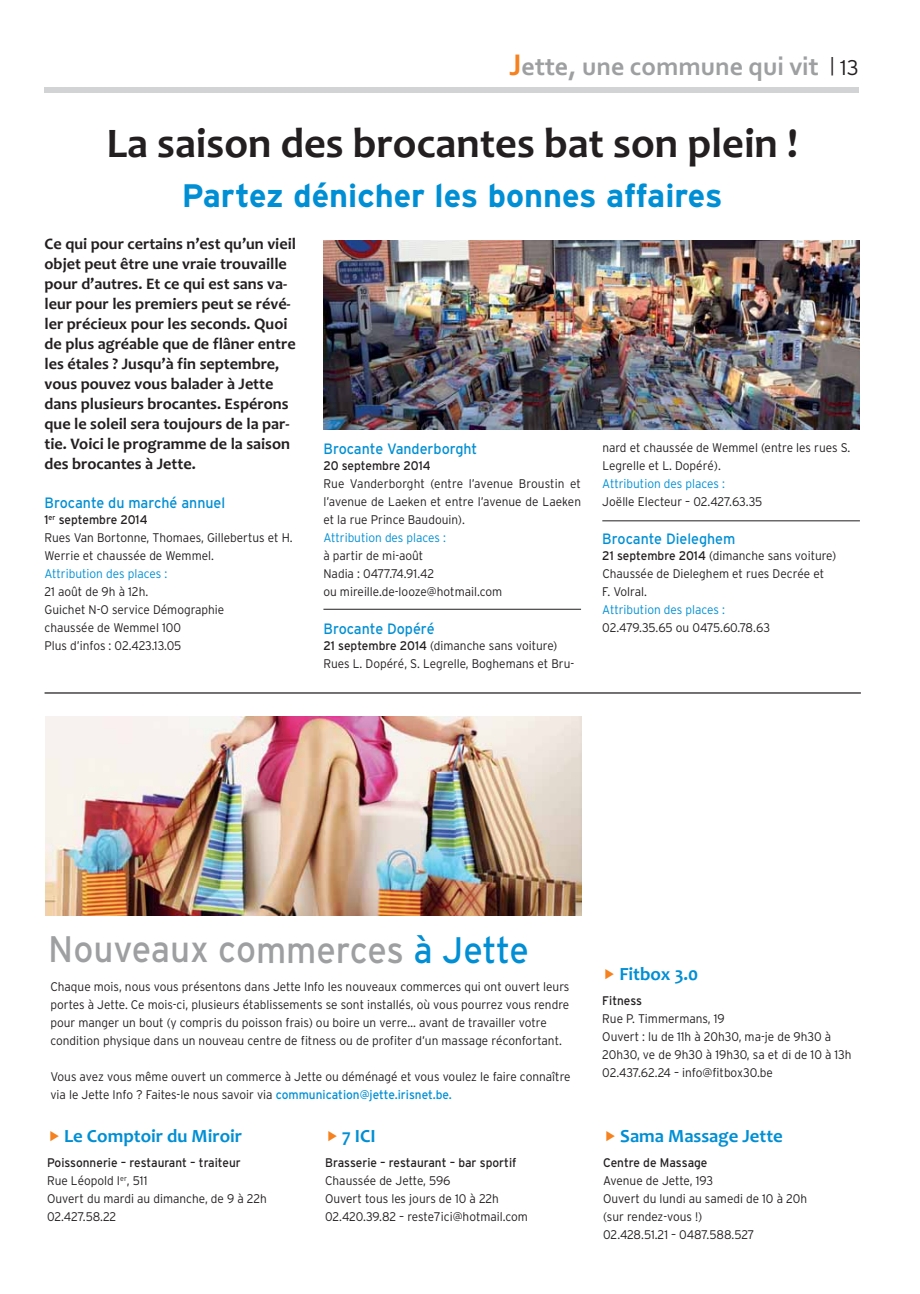
<style>
.page{position:relative;width:920px;height:1294px;background:#fff}
.page>*{position:absolute;margin:0;border:0;box-sizing:border-box;transform-origin:0 0}
.t1{font:700 42.5px "Candara";color:#231f20}
.t2{font:36.88px "Interstate";letter-spacing:-.005em;color:#9d9fa1;scale:.95 1}
.t3{font:700 32.5px "Interstate";color:#008fd4}
.t4{font:700 26.25px "Corbel";color:#9d9fa1}
.t5{font:700 18.75px "Candara";color:#008fd4}
.t6{font:700 16.25px/20px "Candara";color:#231f20}
.t7{font:15px "Interstate";color:#008fd4;scale:.95 1}
.t8{font:300 12.5px/18px "Interstate";color:#231f20;scale:.95 1}
.t9{font:300 12.5px "Interstate";color:#008fd4;scale:.95 1}
.t10{font:12.5px "Interstate";color:#231f20;scale:.95 1}
.t11{font:300 12.5px "Interstate";letter-spacing:-.02em;color:#231f20;scale:.95 1}
.s1{font-size:31.25px;color:#f5821f}
.s2{font-family:"Interstate";font-weight:300;font-size:18.75px;color:#231f20}
.s3{font-family:"Interstate";font-weight:300;font-size:21.25px;color:#231f20}
.s4{font-weight:400}
.s5{color:#008fd4}
.s6{font-weight:400;color:#008fd4}
</style>
<div class="page">
<div style="left:45px;top:87px;width:814px;height:6px;background:#d1d3d4"></div>
<img style="left:46px;top:716px;width:535px;height:199px">
<hr style="left:323px;top:609px;width:258px;height:1px;background:#231f20">
<hr style="left:602px;top:520px;width:258px;height:1px;background:#231f20">
<img style="left:323px;top:240px;width:536px;height:190px">
<hr style="left:45px;top:692px;width:815px;height:1px;background:#231f20">
<h3 class="t4" style="left:509px;top:57px;width:351px"><span class="s1">J</span>ette, une commune qui vit <span class="s2">|</span> <span class="s3">13</span></h3>
<h1 class="t1" style="left:106px;top:127px;width:693px">La saison des brocantes bat son plein !</h1>
<h3 class="t3" style="left:182px;top:183px;width:542px">Partez dénicher les bonnes affaires</h3>
<p class="t6" style="left:45px;top:236px;width:253px">Ce qui pour certains n’est qu’un vieil objet peut être une vraie trouvaille pour d’autres. Et ce qui est sans va&shy;leur pour les premiers peut se révé&shy;ler précieux pour les seconds. Quoi de plus agréable que de flâner entre les étales ? Jusqu’à fin septembre, vous pouvez vous balader à Jette dans plusieurs brocantes. Espérons que le soleil sera toujours de la par&shy;tie. Voici le programme de la saison des brocantes à Jette.</p>
<p class="t7" style="left:45px;top:497px;width:192px">Brocante du marché annuel</p>
<p class="t8" style="left:45px;top:512px;width:263px"><span class="s4">1</span><sup>er</sup> <span class="s4">septembre 2014<br></span>Rues Van Bortonne, Thomaes, Gillebertus et H.<br>Werrie et chaussée de Wemmel.</p>
<p class="t9" style="left:45px;top:569px;width:131px">Attribution des places :</p>
<p class="t8" style="left:45px;top:584px;width:191px">21 août de 9h à 12h.<br>Guichet N-O service Démographie chaussée de Wemmel 100<br>Plus d’infos : 02.423.13.05</p>
<p class="t8" style="left:602px;top:440px;width:263px">nard et chaussée de Wemmel (entre les rues S.<br>Legrelle et L. Dopéré).</p>
<p class="t9" style="left:602px;top:479px;width:131px">Attribution des places :</p>
<p class="t8" style="left:602px;top:494px;width:170px">Joëlle Electeur – 02.427.63.35</p>
<p class="t7" style="left:602px;top:533px;width:142px">Brocante Dieleghem</p>
<p class="t8" style="left:602px;top:548px;width:248px"><span class="s4">21 septembre 2014</span> (dimanche sans voiture)<br>Chaussée de Dieleghem et rues Decrée et<br>F. Volral.</p>
<p class="t9" style="left:602px;top:605px;width:131px">Attribution des places :</p>
<p class="t11" style="left:602px;top:623px;width:178px">02.479.35.65 ou 0475.60.78.63</p>
<p class="t7" style="left:323px;top:443px;width:163px">Brocante Vanderborght</p>
<p class="t10" style="left:323px;top:461px;width:114px">20 septembre 2014</p>
<p class="t8" style="left:323px;top:476px;width:273px;text-align:justify">Rue Vanderborght (entre l’avenue Broustin et l’avenue de Laeken et entre l’avenue de Laeken et la rue Prince Baudouin).</p>
<p class="t9" style="left:323px;top:533px;width:131px">Attribution des places :</p>
<p class="t8" style="left:323px;top:548px;width:190px">à partir de mi-août<br>Nadia : 0477.74.91.42<br>ou mireille.de-looze@hotmail.com</p>
<p class="t7" style="left:323px;top:623px;width:119px">Brocante Dopéré</p>
<p class="t8" style="left:323px;top:638px;width:265px"><span class="s4">21 septembre 2014</span> (dimanche sans voiture)<br>Rues L. Dopéré, S. Legrelle, Boghemans et Bru-</p>
<h2 class="t2" style="left:48px;top:935px;width:507px">Nouveaux commerces <span class="s5">à Jette</span></h2>
<p class="t8" style="left:50px;top:979px;width:548px">Chaque mois, nous vous présentons dans Jette Info les nouveaux commerces qui ont ouvert leurs portes à Jette. Ce mois-ci, plusieurs établissements se sont installés, où vous pourrez vous rendre pour manger un bout (y compris du poisson frais) ou boire un verre… avant de travailler votre condition physique dans un nouveau centre de fitness ou de profiter d’un massage réconfortant.</p>
<p class="t8" style="left:50px;top:1069px;width:549px">Vous avez vous même ouvert un commerce à Jette ou déménagé et vous voulez le faire connaître via le Jette Info ? Faites-le nous savoir via <span class="s6">communication@jette.irisnet.be.</span></p>
<h3 class="t5" style="left:64px;top:1129px;width:179px">Le Comptoir du Miroir</h3>
<p class="t8" style="left:47px;top:1154px;width:233px"><span class="s4">Poissonnerie – restaurant – traiteur<br></span>Rue Léopold I<sup>er</sup>, 511<br>Ouvert du mardi au dimanche, de 9 à 22h<br>02.427.58.22</p>
<h3 class="t5" style="left:342px;top:1129px;width:35px">7 ICI</h3>
<p class="t10" style="left:325px;top:1157px;width:203px">Brasserie – restaurant – bar sportif</p>
<p class="t8" style="left:325px;top:1172px;width:215px">Chaussée de Jette, 596<br>Ouvert tous les jours de 10 à 22h<br>02.420.39.82 – reste7ici@hotmail.com</p>
<h3 class="t5" style="left:619px;top:967px;width:80px">Fitbox 3.0</h3>
<p class="t10" style="left:602px;top:995px;width:43px">Fitness</p>
<p class="t8" style="left:602px;top:1010px;width:264px">Rue P. Timmermans, 19<br>Ouvert : lu de 11h à 20h30, ma-je de 9h30 à 20h30, ve de 9h30 à 19h30, sa et di de 10 à 13h 02.437.62.24 – info@fitbox30.be</p>
<h3 class="t5" style="left:620px;top:1129px;width:164px">Sama Massage Jette</h3>
<p class="t10" style="left:603px;top:1157px;width:111px">Centre de Massage</p>
<p class="t8" style="left:603px;top:1172px;width:216px">Avenue de Jette, 193<br>Ouvert du lundi au samedi de 10 à 20h (sur rendez-vous !)<br>02.428.51.21 – 0487.588.527</p>
</div>
